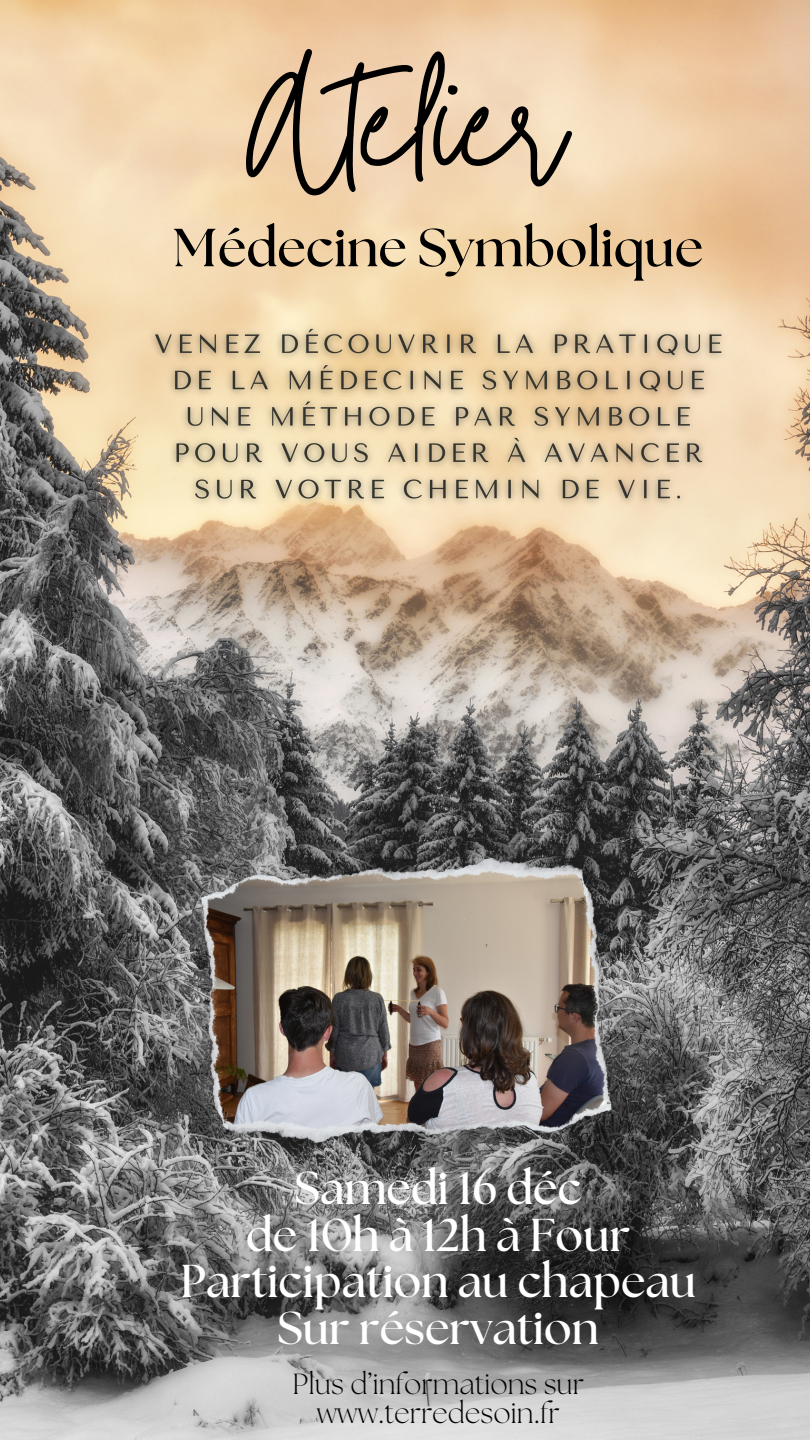
<style>
.page{position:relative;width:810px;height:1440px;background:#fff}
.page>*{position:absolute;margin:0;border:0;box-sizing:border-box;transform-origin:0 0}
.t1{font:143.8px "Twister";color:#000}
.t2{font:700 53.5px "The Seasons";color:#000}
.t3{font:700 46px "The Seasons";color:#fff}
.t4{font:300 29px/29.2px "The Seasons";color:#000;text-align:center}
</style>
<div class="page">
<img style="left:0;top:0;width:810px;height:1440px">
<img style="left:198px;top:858px;width:414px;height:286px">
<img style="left:143px;top:319px;width:590px;height:192px">
<p class="t1" style="left:242px;top:22px;width:328px">Atelier</p>
<p class="t2" style="left:173px;top:223px;width:532px">Médecine Symbolique</p>
<p class="t3" style="left:295px;top:1168px;width:289px">Samedi 16 déc</p>
<p class="t3" style="left:246px;top:1214px;width:386px">de 10h à 12h à Four</p>
<p class="t3" style="left:180px;top:1261px;width:517px">Participation au chapeau</p>
<p class="t3" style="left:278px;top:1307px;width:323px">Sur réservation</p>
<p class="t4" style="left:293px;top:1371px;width:293px">Plus d’informations sur www.terredesoin.fr</p>
</div>
